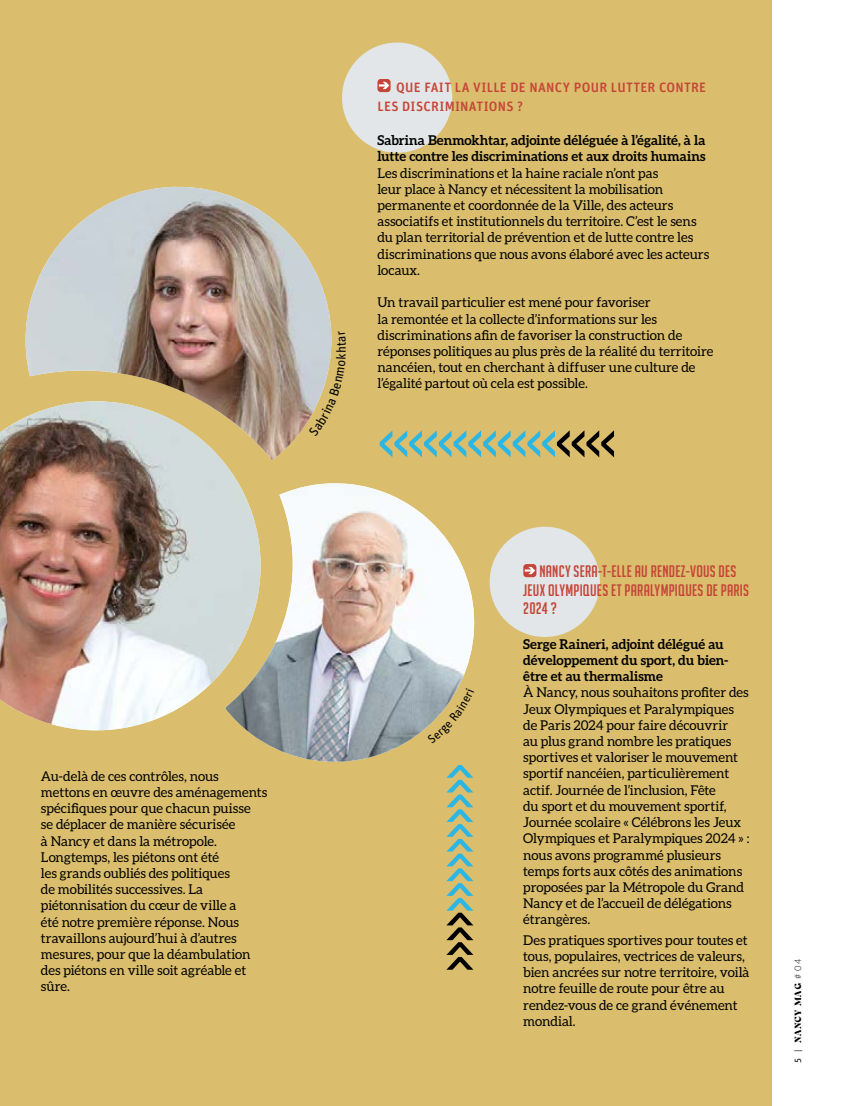
<style>
.page{position:relative;width:851px;height:1106px;background:#fff}
.page>*{position:absolute;margin:0;border:0;box-sizing:border-box;transform-origin:0 0}
.t1{font:16.2px/18.5px "Big Noodle Titling";letter-spacing:.015em;color:#c64538}
.t2{font:13.5px/16.2px "Aleo";color:#000}
.t3{font:700 13.5px/16.2px "Aleo";letter-spacing:.005em;color:#000}
.t4{font:500 13.5px/18.5px "FF Unit Pro";letter-spacing:.02em;color:#c64538}
.t5{font:900 9px "Cako";color:#000}
.s1{font-family:"FF Unit Pro";font-weight:400}
.s2{font-family:"Aleo";font-weight:300}
</style>
<div class="page">
<div style="left:0;top:0;width:771px;height:1106px;background:#dabe6d"></div>
<svg style="left:86px;top:460px;width:187px;height:271px"></svg>
<img style="left:103px;top:460px;width:157px;height:163px">
<img style="left:0;top:422px;width:103px;height:308px">
<img style="left:24px;top:187px;width:307px;height:273px">
<svg style="left:225px;top:475px;width:48px;height:8px"></svg>
<img style="left:225px;top:483px;width:250px;height:279px">
<div style="left:342px;top:43px;width:110px;height:110px;background:#e2e6e8;border-radius:50%"></div>
<svg style="left:377px;top:79px;width:13px;height:13px"></svg>
<svg style="left:379px;top:82px;width:10px;height:7px"></svg>
<div style="left:489px;top:527px;width:111px;height:110px;background:#e2e6e8;border-radius:50%"></div>
<div style="left:523px;top:564px;width:13px;height:13px;background:#c64538;border-radius:3px"></div>
<svg style="left:524px;top:567px;width:11px;height:7px"></svg>
<svg style="left:427px;top:687px;width:47px;height:57px"></svg>
<svg style="left:308px;top:331px;width:24px;height:106px"></svg>
<p class="t2" style="left:41px;top:767px;width:228px">Au-delà de ces contrôles, nous mettons en œuvre des aménagements spécifiques pour que chacun puisse<br>se déplacer de manière sécurisée<br>à Nancy et dans la métropole.<br>Longtemps, les piétons ont été<br>les grands oubliés des politiques<br>de mobilités successives. La piétonnisation du cœur de ville a<br>été notre première réponse. Nous travaillons aujourd’hui à d’autres mesures, pour que la déambulation des piétons en ville soit agréable et sûre.</p>
<p class="t4" style="left:377px;top:77px;width:330px;text-indent:19px">QUE FAIT LA VILLE DE NANCY POUR LUTTER CONTRE<br>LES DISCRIMINATIONS ?</p>
<p class="t3" style="left:377px;top:132px;width:329px">Sabrina Benmokhtar, adjointe déléguée à l’égalité, à la lutte contre les discriminations et aux droits humains</p>
<p class="t2" style="left:377px;top:165px;width:333px">Les discriminations et la haine raciale n’ont pas<br>leur place à Nancy et nécessitent la mobilisation permanente et coordonnée de la Ville, des acteurs associatifs et institutionnels du territoire. C’est le sens du plan territorial de prévention et de lutte contre les discriminations que nous avons élaboré avec les acteurs locaux.</p>
<p class="t2" style="left:377px;top:294px;width:337px">Un travail particulier est mené pour favoriser<br>la remontée et la collecte d’informations sur les discriminations afin de favoriser la construction de réponses politiques au plus près de la réalité du territoire nancéien, tout en cherchant à diffuser une culture de l’égalité partout où cela est possible.</p>
<p class="t1" style="left:523px;top:562px;width:227px;text-indent:16px">NANCY SERA-T-ELLE AU RENDEZ-VOUS DES<br>JEUX OLYMPIQUES ET PARALYMPIQUES DE PARIS<br>2024 ?</p>
<p class="t3" style="left:523px;top:635px;width:207px">Serge Raineri, adjoint délégué au développement du sport, du bien&shy;être et au thermalisme</p>
<p class="t2" style="left:523px;top:684px;width:228px">À Nancy, nous souhaitons profiter des Jeux Olympiques et Paralympiques de Paris 2024 pour faire découvrir<br>au plus grand nombre les pratiques sportives et valoriser le mouvement sportif nancéien, particulièrement actif. Journée de l’inclusion, Fête<br>du sport et du mouvement sportif, Journée scolaire « Célébrons les Jeux Olympiques et Paralympiques 2024 » : nous avons programmé plusieurs temps forts aux côtés des animations proposées par la Métropole du Grand Nancy et de l’accueil de délégations étrangères.</p>
<p class="t2" style="left:523px;top:931px;width:228px">Des pratiques sportives pour toutes et tous, populaires, vectrices de valeurs, bien ancrées sur notre territoire, voilà notre feuille de route pour être au rendez-vous de ce grand événement mondial.</p>
<p class="t5" style="left:792px;top:1063px;width:107px;rotate:-90deg"><span class="s1">5 |</span> NANCY MAG <span class="s2"># 0 4</span></p>
</div>
